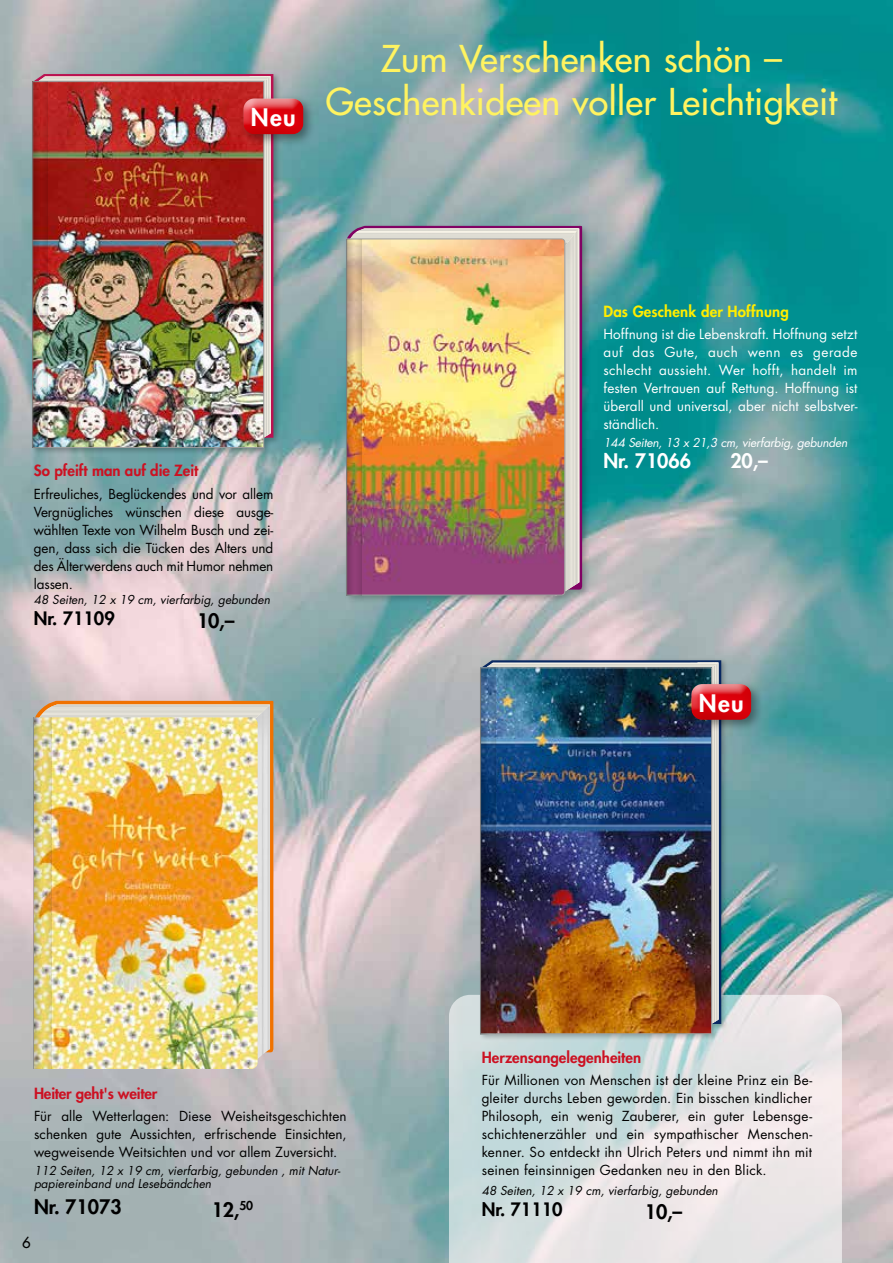
<style>
.page{position:relative;width:893px;height:1263px;background:#fff}
.page>*{position:absolute;margin:0;border:0;box-sizing:border-box;transform-origin:0 0}
.t1{font:500 36px/43.2px "Futura Std";letter-spacing:.01em;color:#fff360;text-align:center}
.t2{font:800 23.4px "Futura Std";letter-spacing:.06em;color:#fff}
.t3{font:800 19.5px "Futura Std";color:#000}
.t4{font:800 19.5px "Futura Std";color:#fff}
.t5{font:800 18px "Futura Std";color:#000}
.t6{font:800 15px "Futura Std";color:#c12}
.t7{font:800 15px "Futura Std";letter-spacing:.01em;color:#ffed00}
.t8{font:500 15px "Futura Std";color:#000}
.t9{font:13.5px/18px "Futura Std";color:#000;text-align:justify}
.t10{font:13.5px/18px "Futura Std";color:#fff;text-align:justify}
.t11{font:italic 12px/13.5px "Futura Std";color:#000}
.t12{font:italic 12px "Futura Std";letter-spacing:-.02em;color:#fff}
</style>
<div class="page">
<img style="left:0;top:0;width:893px;height:1263px">
<svg style="left:449px;top:995px;width:393px;height:268px;background:#dde1e2"></svg>
<div style="left:30px;top:72px;width:251px;height:383px;background:#000;opacity:.25"></div>
<svg style="left:264px;top:76px;width:7px;height:371px;background:#dbd7cf"></svg>
<img style="left:36px;top:76px;width:234px;height:18px">
<img style="left:48px;top:84px;width:214px;height:361px">
<img style="left:43px;top:82px;width:5px;height:365px">
<svg style="left:33px;top:82px;width:2px;height:366px"></svg>
<img style="left:35px;top:82px;width:8px;height:366px">
<div style="left:239px;top:94px;width:77px;height:53px;background:#000;opacity:.4"></div>
<div style="left:242px;top:96px;width:63px;height:31px;background:#fff;opacity:.75"></div>
<div style="left:242px;top:100px;width:63px;height:35px;background:#c12;opacity:.3"></div>
<svg style="left:32px;top:700px;width:241px;height:352px;background:#da8942"></svg>
<img style="left:258px;top:723px;width:12px;height:345px">
<img style="left:38px;top:704px;width:232px;height:19px">
<img style="left:52px;top:717px;width:206px;height:352px">
<svg style="left:44px;top:717px;width:8px;height:352px;background:#ddca80"></svg>
<svg style="left:34px;top:717px;width:10px;height:352px"></svg>
<img style="left:37px;top:718px;width:10px;height:351px">
<div style="left:478px;top:658px;width:250px;height:383px;background:#000;opacity:.25"></div>
<svg style="left:484px;top:662px;width:235px;height:371px;background:#b8b3ad"></svg>
<img style="left:484px;top:663px;width:234px;height:17px">
<img style="left:496px;top:670px;width:214px;height:362px">
<svg style="left:491px;top:668px;width:5px;height:365px;background:#2d3a5b"></svg>
<svg style="left:480px;top:668px;width:3px;height:366px"></svg>
<svg style="left:483px;top:668px;width:8px;height:366px;background:#2b3758"></svg>
<div style="left:687px;top:680px;width:77px;height:52px;background:#000;opacity:.4"></div>
<div style="left:689px;top:682px;width:63px;height:30px;background:#fff;opacity:.75"></div>
<div style="left:689px;top:686px;width:63px;height:35px;background:#c12;opacity:.3"></div>
<div style="left:343px;top:223px;width:248px;height:382px;background:#000;opacity:.25"></div>
<svg style="left:342px;top:225px;width:240px;height:365px;background:#8c6892"></svg>
<svg style="left:565px;top:250px;width:14px;height:345px;background:#dbd8d0"></svg>
<img style="left:349px;top:228px;width:230px;height:22px">
<img style="left:346px;top:239px;width:219px;height:356px">
<svg style="left:357px;top:239px;width:4px;height:356px"></svg>
<svg style="left:347px;top:239px;width:2px;height:356px"></svg>
<img style="left:349px;top:239px;width:8px;height:356px">
<h2 class="t2" style="left:251px;top:103px;width:46px">Neu</h2>
<h1 class="t1" style="left:326px;top:38px;width:513px">Zum Verschenken schön –<br>Geschenkideen voller Leichtigkeit</h1>
<p class="t6" style="left:34px;top:461px;width:166px">So pfeift man auf die Zeit</p>
<p class="t9" style="left:34px;top:485px;width:241px">Erfreuliches, Beglückendes und vor allem Vergnügliches wünschen diese ausge&shy;wählten Texte von Wilhelm Busch und zei&shy;gen, dass sich die Tücken des Alters und des Älterwerdens auch mit Humor nehmen lassen.</p>
<p class="t11" style="left:34px;top:593px;width:238px">48 Seiten, 12 x 19 cm, vierfarbig, gebunden</p>
<h3 class="t5" style="left:34px;top:607px;width:82px">Nr. 71109</h3>
<h3 class="t3" style="left:197px;top:608px;width:39px">10,–</h3>
<p class="t7" style="left:603px;top:302px;width:187px">Das Geschenk der Hoffnung</p>
<p class="t10" style="left:603px;top:326px;width:256px">Hoffnung ist die Lebenskraft. Hoffnung setzt auf das Gute, auch wenn es gerade schlecht aussieht. Wer hofft, handelt im festen Vertrauen auf Rettung. Hoffnung ist überall und universal, aber nicht selbstver&shy;ständlich.</p>
<p class="t12" style="left:603px;top:435px;width:245px">144 Seiten, 13 x 21,3 cm, vierfarbig, gebunden</p>
<h3 class="t4" style="left:603px;top:449px;width:89px">Nr. 71066</h3>
<h3 class="t4" style="left:731px;top:449px;width:39px">20,–</h3>
<h2 class="t2" style="left:699px;top:688px;width:46px">Neu</h2>
<p class="t6" style="left:34px;top:1084px;width:125px">Heiter geht's weiter</p>
<p class="t9" style="left:34px;top:1107px;width:314px">Für alle Wetterlagen: Diese Weisheitsgeschichten schenken gute Aussichten, erfrischende Einsichten, wegweisende Weitsichten und vor allem Zuversicht.</p>
<p class="t11" style="left:34px;top:1164px;width:308px">112 Seiten, 12 x 19 cm, vierfarbig, gebunden , mit Natur&shy;papiereinband und Lesebändchen</p>
<h3 class="t3" style="left:34px;top:1194px;width:89px">Nr. 71073</h3>
<h3 class="t3" style="left:212px;top:1197px;width:43px">12,<sup>50</sup></h3>
<p class="t8" style="left:22px;top:1233px;width:10px">6</p>
<p class="t6" style="left:482px;top:1048px;width:161px">Herzensangelegenheiten</p>
<p class="t9" style="left:482px;top:1071px;width:332px">Für Millionen von Menschen ist der kleine Prinz ein Be&shy;gleiter durchs Leben geworden. Ein bisschen kindlicher Philosoph, ein wenig Zauberer, ein guter Lebensge&shy;schichtenerzähler und ein sympathischer Menschen&shy;kenner. So entdeckt ihn Ulrich Peters und nimmt ihn mit seinen feinsinnigen Gedanken neu in den Blick.</p>
<p class="t11" style="left:482px;top:1183px;width:238px">48 Seiten, 12 x 19 cm, vierfarbig, gebunden</p>
<h3 class="t5" style="left:482px;top:1197px;width:82px">Nr. 71110</h3>
<h3 class="t3" style="left:645px;top:1199px;width:39px">10,–</h3>
</div>
